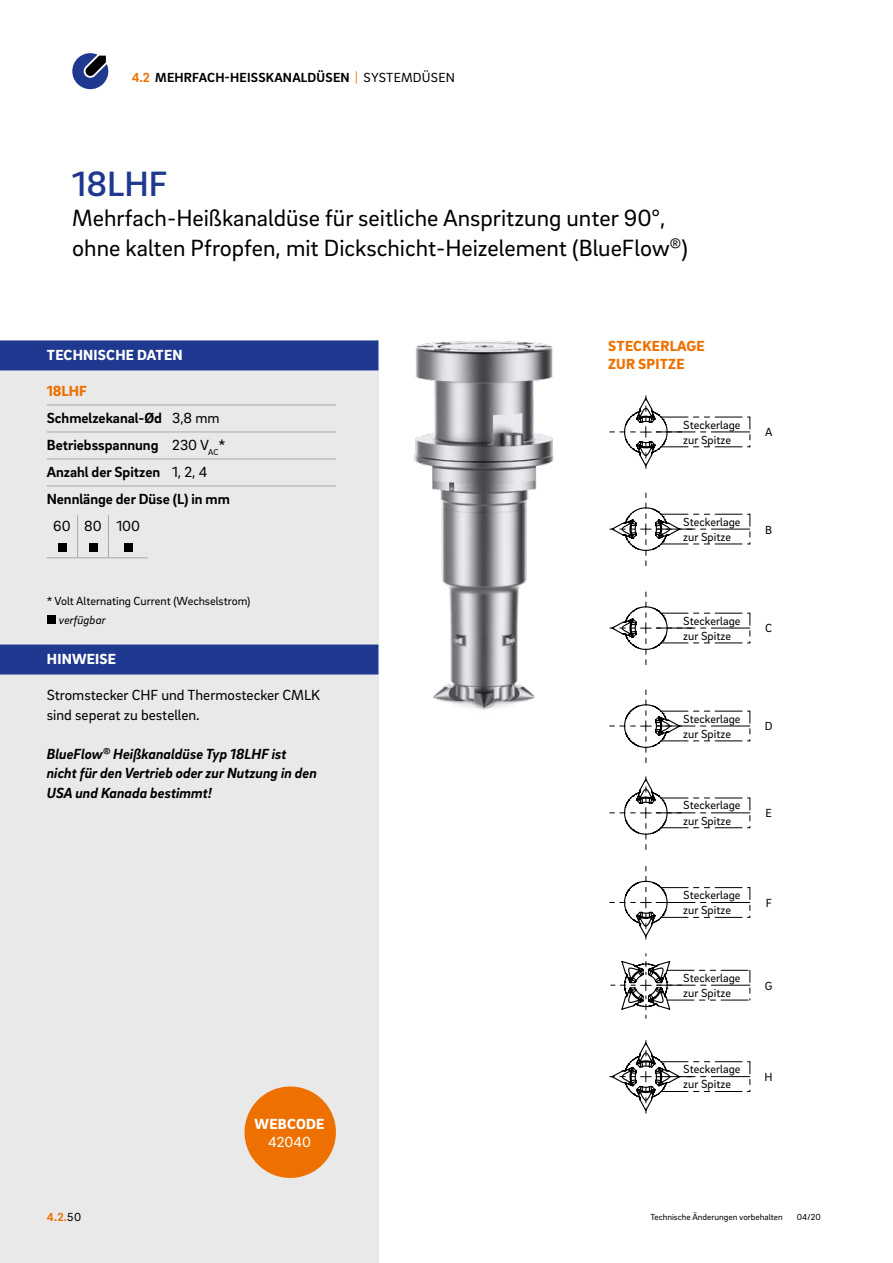
<style>
.page{position:relative;width:893px;height:1263px;background:#fff}
.page>*{position:absolute;margin:0;border:0;box-sizing:border-box;transform-origin:0 0}
.t1{font:500 36px "Brix Sans";color:#1e398f}
.t2{font:24px/30px "Brix Sans";color:#000}
.t3{font:700 15px/27px "Brix Sans";color:#000}
.t4{font:italic 700 15px/19.5px "Brix Sans";color:#000}
.t5{font:15px/19.5px "Brix Sans";color:#000}
.t6{font:900 15px "Brix Sans";letter-spacing:.015em;color:#fff}
.t7{font:900 15px/18px "Brix Sans";letter-spacing:.015em;color:#ee7100}
.t8{font:15px "Brix Sans";color:#fff}
.t9{font:700 13.5px "Brix Sans";letter-spacing:.015em;color:#000}
.t10{font:12px/15.1px "Brix Sans";color:#000}
.t11{font:italic 12px "Brix Sans";color:#000}
.t12{font:700 12px "Brix Sans";color:#ee7100}
.t13{font:9px "Brix Sans";color:#000}
.s1{color:#ee7100}
.s2{font-weight:400;color:#ee7100}
.s3{font-weight:400}
.s4{font-weight:900;color:#ee7100}
.s5{font-weight:400;color:#000}
</style>
<div class="page">
<img style="left:414px;top:340px;width:140px;height:370px">
<div style="left:0;top:340px;width:378px;height:923px;background:#e9e9ea"></div>
<div style="left:0;top:340px;width:378px;height:30px;background:#1e398f"></div>
<hr style="left:47px;top:405px;width:289px;height:1px;background:#a7a7a8">
<hr style="left:47px;top:432px;width:289px;height:1px;background:#a7a7a8">
<hr style="left:47px;top:459px;width:289px;height:1px;background:#a7a7a8">
<hr style="left:47px;top:486px;width:289px;height:1px;background:#a7a7a8">
<div style="left:0;top:644px;width:378px;height:30px;background:#1e398f"></div>
<svg style="left:77px;top:515px;width:1px;height:42px"></svg>
<svg style="left:108px;top:515px;width:1px;height:42px"></svg>
<hr style="left:47px;top:557px;width:31px;height:1px;background:#a7a7a8">
<hr style="left:78px;top:557px;width:30px;height:1px;background:#a7a7a8">
<hr style="left:108px;top:557px;width:40px;height:1px;background:#a7a7a8">
<div style="left:58px;top:543px;width:8px;height:8px;background:#000"></div>
<div style="left:89px;top:543px;width:8px;height:8px;background:#000"></div>
<div style="left:124px;top:543px;width:9px;height:8px;background:#000"></div>
<div style="left:47px;top:616px;width:8px;height:8px;background:#000"></div>
<div style="left:244px;top:1086px;width:92px;height:92px;background:#ee7100;border-radius:50%"></div>
<svg style="left:72px;top:53px;width:37px;height:37px"></svg>
<svg style="left:610px;top:396px;width:141px;height:543px"></svg>
<svg style="left:611px;top:954px;width:140px;height:64px"></svg>
<svg style="left:610px;top:1040px;width:141px;height:73px"></svg>
<p class="t9" style="left:132px;top:69px;width:325px"><span class="s1">4.2</span> MEHRFACH-HEISSKANALDÜSEN <span class="s2">|</span> <span class="s3">SYSTEMDÜSEN</span></p>
<h1 class="t1" style="left:72px;top:161px;width:97px">18LHF</h1>
<h2 class="t2" style="left:72px;top:202px;width:617px">Mehrfach-Heißkanaldüse für seitliche Anspritzung unter 90°, ohne kalten Pfropfen, mit Dickschicht-Heizelement (BlueFlow<sup>®</sup>)</h2>
<p class="t6" style="left:47px;top:345px;width:137px">TECHNISCHE DATEN</p>
<p class="t3" style="left:47px;top:377px;width:185px"><span class="s4">18LHF<br></span>Schmelzekanal-Ød <span class="s3">3,8 mm<br></span>Betriebsspannung <span class="s3">230 V</span><sub>AC</sub><span class="s3">*<br></span>Anzahl der Spitzen <span class="s3">1, 2, 4<br></span>Nennlänge der Düse (L) in mm</p>
<p class="t5" style="left:53px;top:516px;width:88px">60 80 100</p>
<p class="t10" style="left:47px;top:592px;width:205px">* Volt Alternating Current (Wechselstrom)</p>
<p class="t11" style="left:59px;top:612px;width:48px">verfügbar</p>
<p class="t6" style="left:47px;top:649px;width:71px">HINWEISE</p>
<p class="t5" style="left:47px;top:685px;width:275px">Stromstecker CHF und Thermostecker CMLK sind seperat zu bestellen.</p>
<p class="t4" style="left:47px;top:743px;width:272px">BlueFlow<sup>®</sup> Heißkanaldüse Typ 18LHF ist nicht für den Vertrieb oder zur Nutzung in den<br>USA und Kanada bestimmt!</p>
<p class="t6" style="left:255px;top:1114px;width:71px">WEBCODE</p>
<p class="t8" style="left:268px;top:1132px;width:44px">42040</p>
<p class="t7" style="left:608px;top:336px;width:98px">STECKERLAGE<br>ZUR SPITZE</p>
<p class="t10" style="left:683px;top:416px;width:59px">Steckerlage zur Spitze</p>
<p class="t10" style="left:765px;top:424px;width:9px">A</p>
<p class="t10" style="left:683px;top:514px;width:59px">Steckerlage zur Spitze</p>
<p class="t10" style="left:765px;top:522px;width:8px">B</p>
<p class="t10" style="left:683px;top:612px;width:59px">Steckerlage zur Spitze</p>
<p class="t10" style="left:765px;top:620px;width:9px">C</p>
<p class="t10" style="left:683px;top:710px;width:59px">Steckerlage zur Spitze</p>
<p class="t10" style="left:683px;top:797px;width:59px">Steckerlage zur Spitze</p>
<p class="t10" style="left:683px;top:887px;width:59px">Steckerlage zur Spitze</p>
<p class="t10" style="left:683px;top:970px;width:59px">Steckerlage zur Spitze</p>
<p class="t10" style="left:765px;top:718px;width:9px">D</p>
<p class="t10" style="left:765px;top:805px;width:8px">E</p>
<p class="t10" style="left:766px;top:895px;width:8px">F</p>
<p class="t10" style="left:765px;top:978px;width:9px">G</p>
<p class="t10" style="left:683px;top:1061px;width:59px">Steckerlage zur Spitze</p>
<p class="t10" style="left:765px;top:1069px;width:10px">H</p>
<p class="t12" style="left:47px;top:1209px;width:36px">4.2.<span class="s5">50</span></p>
<p class="t13" style="left:651px;top:1211px;width:134px">Technische Änderungen vorbehalten</p>
<p class="t13" style="left:797px;top:1211px;width:25px">04/20</p>
</div>
